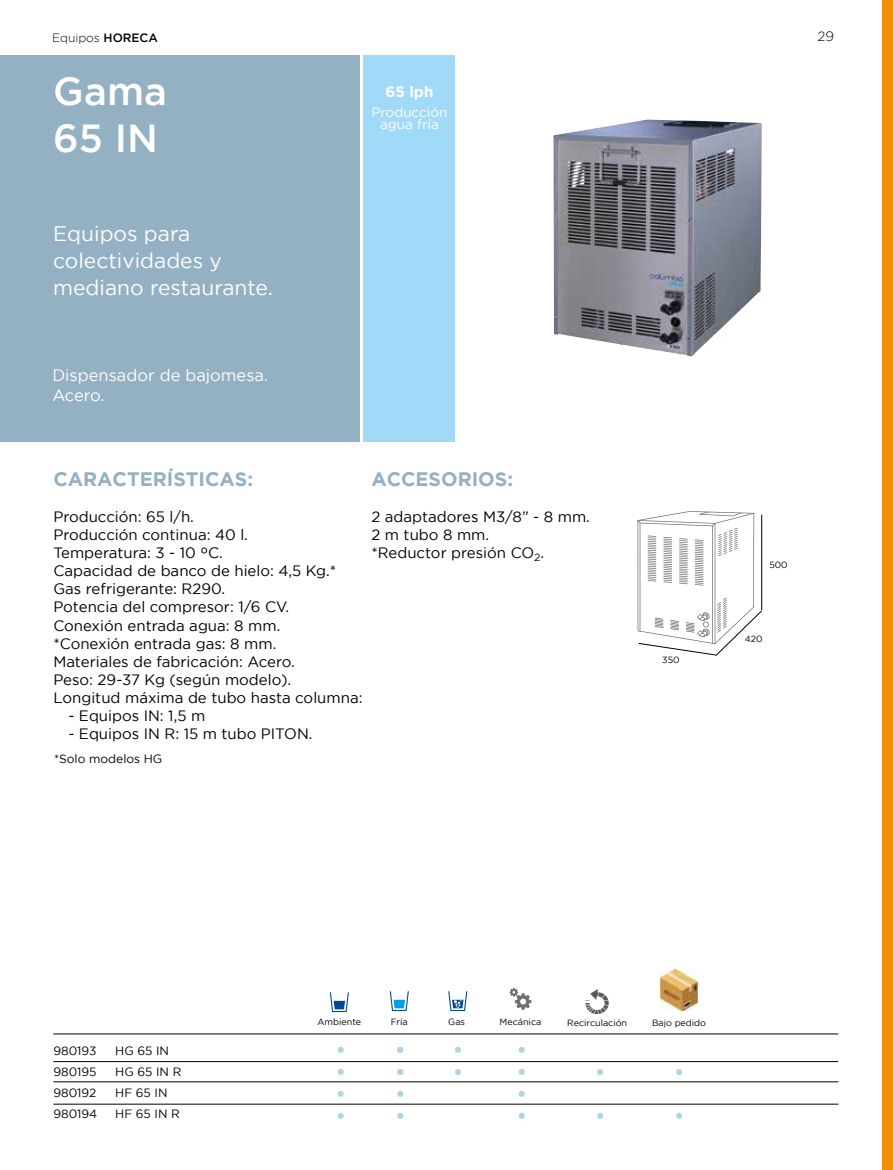
<style>
.page{position:relative;width:893px;height:1170px;background:#fff}
.page>*{position:absolute;margin:0;border:0;box-sizing:border-box;transform-origin:0 0}
.t1{font:500 39px/46.5px "Gotham";color:#fff}
.t2{font:21px/27px "Gotham";color:#fff}
.t3{font:700 19.5px "Gotham";color:#93b1c3}
.t4{font:16.5px/19.5px "Gotham";color:#fff}
.t5{font:15px/18px "Gotham";color:#000}
.t6{font:700 15px "Gotham";color:#fff}
.t7{font:13.5px/12px "Gotham";color:#fff;text-align:center}
.t8{font:300 13.5px "Gotham";color:#000}
.t9{font:12px/21px "Gotham";color:#000;text-align:justify}
.t10{font:300 12px "Gotham";color:#000}
.t11{font:9px "Gotham";color:#000}
.s1{font-weight:500}
.s2{font-family:"Apercu Pro"}
</style>
<div class="page">
<div style="left:0;top:55px;width:359px;height:387px;background:#93b1c2"></div>
<div style="left:363px;top:55px;width:92px;height:387px;background:#a1daf8"></div>
<svg style="left:510px;top:988px;width:21px;height:21px"></svg>
<hr style="left:53px;top:1033px;width:785px;height:1px;background:#000">
<hr style="left:53px;top:1061px;width:785px;height:1px;background:#000">
<hr style="left:53px;top:1081px;width:785px;height:1px;background:#000">
<hr style="left:53px;top:1103px;width:785px;height:1px;background:#000">
<svg style="left:330px;top:992px;width:19px;height:19px"></svg>
<svg style="left:390px;top:991px;width:19px;height:20px"></svg>
<svg style="left:448px;top:991px;width:19px;height:20px"></svg>
<svg style="left:397px;top:1046px;width:6px;height:6px"></svg>
<svg style="left:397px;top:1090px;width:6px;height:6px"></svg>
<svg style="left:519px;top:1046px;width:6px;height:6px"></svg>
<svg style="left:519px;top:1090px;width:6px;height:6px"></svg>
<svg style="left:597px;top:1068px;width:6px;height:7px"></svg>
<div style="left:676px;top:1068px;width:6px;height:7px;background:#afd4e2;border-radius:50%"></div>
<svg style="left:455px;top:1047px;width:6px;height:5px"></svg>
<div style="left:455px;top:1068px;width:6px;height:7px;background:#afd4e2;border-radius:50%"></div>
<svg style="left:397px;top:1068px;width:6px;height:6px"></svg>
<svg style="left:397px;top:1112px;width:6px;height:6px"></svg>
<svg style="left:519px;top:1069px;width:6px;height:5px"></svg>
<svg style="left:519px;top:1112px;width:6px;height:6px"></svg>
<svg style="left:597px;top:1112px;width:6px;height:6px"></svg>
<svg style="left:676px;top:1112px;width:6px;height:6px"></svg>
<svg style="left:338px;top:1046px;width:6px;height:6px"></svg>
<svg style="left:338px;top:1090px;width:6px;height:6px"></svg>
<svg style="left:338px;top:1069px;width:6px;height:5px"></svg>
<svg style="left:338px;top:1112px;width:6px;height:6px"></svg>
<svg style="left:585px;top:989px;width:24px;height:25px"></svg>
<img style="left:553px;top:119px;width:209px;height:237px">
<svg style="left:637px;top:511px;width:125px;height:145px"></svg>
<hr style="left:761px;top:514px;width:1px;height:96px;background:#000">
<img style="left:660px;top:969px;width:37px;height:41px">
<div style="left:882px;top:0;width:11px;height:1169px;background:#f39200"></div>
<p class="t10" style="left:52px;top:31px;width:107px">Equipos <span class="s1">HORECA</span></p>
<p class="t8" style="left:817px;top:29px;width:18px">29</p>
<h1 class="t1" style="left:53px;top:67px;width:115px">Gama<br>65 IN</h1>
<p class="t6" style="left:385px;top:83px;width:49px">65 lph</p>
<p class="t7" style="left:371px;top:105px;width:77px">Producción agua fría</p>
<h2 class="t2" style="left:53px;top:220px;width:221px">Equipos para colectividades y mediano restaurante.</h2>
<p class="t4" style="left:52px;top:365px;width:217px">Dispensador de bajomesa.<br>Acero.</p>
<h3 class="t3" style="left:53px;top:468px;width:201px">CARACTERÍSTICAS:</h3>
<p class="t5" style="left:53px;top:508px;width:311px">Producción: 65 l/h.<br>Producción continua: 40 l.<br>Temperatura: 3 - 10 <span class="s2">º</span>C.<br>Capacidad de banco de hielo: 4,5 Kg.*<br>Gas refrigerante: R290.<br>Potencia del compresor: 1/6 CV.<br>Conexión entrada agua: 8 mm.<br>*Conexión entrada gas: 8 mm.<br>Materiales de fabricación: Acero.<br>Peso: 29-37 Kg (según modelo).<br>Longitud máxima de tubo hasta columna:</p>
<p class="t5" style="left:68px;top:706px;width:138px">- Equipos IN: 1,5 m</p>
<p class="t5" style="left:68px;top:724px;width:246px">- Equipos IN R: 15 m tubo PITON.</p>
<p class="t9" style="left:54px;top:747px;width:110px">*Solo modelos HG</p>
<h3 class="t3" style="left:371px;top:468px;width:143px">ACCESORIOS:</h3>
<p class="t5" style="left:371px;top:508px;width:220px">2 adaptadores M3/8” - 8 mm.<br>2 m tubo 8 mm.<br>*Reductor presión CO<sub>2</sub>.</p>
<p class="t11" style="left:662px;top:654px;width:19px">350</p>
<p class="t11" style="left:769px;top:560px;width:20px">500</p>
<p class="t11" style="left:745px;top:633px;width:19px">420</p>
<p class="t9" style="left:53px;top:1040px;width:45px">980193<br>980195<br>980192<br>980194</p>
<p class="t9" style="left:115px;top:1040px;width:68px;text-align:left">HG 65 IN<br>HG 65 IN R<br>HF 65 IN<br>HF 65 IN R</p>
<p class="t11" style="left:317px;top:1017px;width:45px">Ambiente</p>
<p class="t11" style="left:391px;top:1016px;width:19px">Fría</p>
<p class="t11" style="left:448px;top:1016px;width:18px">Gas</p>
<p class="t11" style="left:567px;top:1018px;width:61px">Recirculación</p>
<p class="t11" style="left:652px;top:1018px;width:56px">Bajo pedido</p>
<p class="t11" style="left:500px;top:1017px;width:43px">Mecánica</p>
</div>
